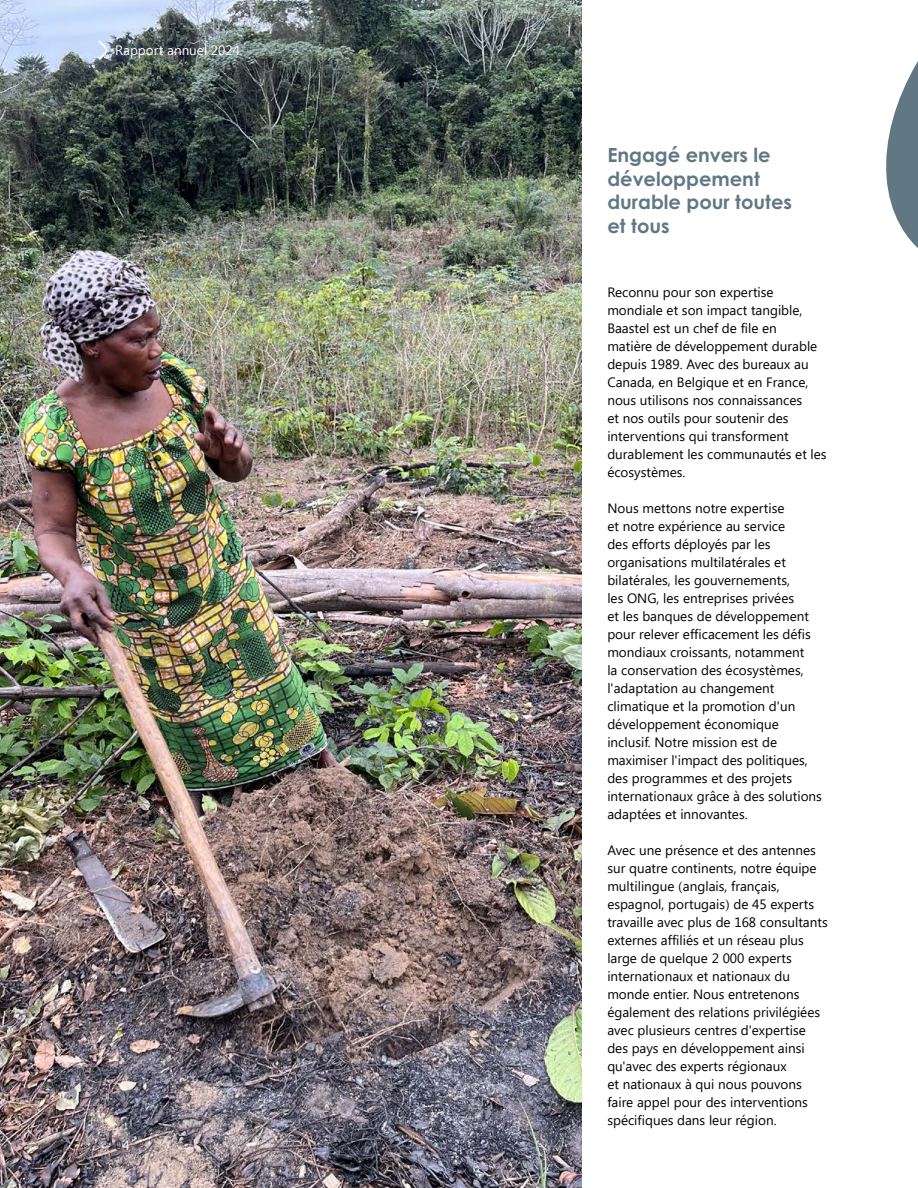
<style>
.page{position:relative;width:918px;height:1188px;background:#fff}
.page>*{position:absolute;margin:0;border:0;box-sizing:border-box;transform-origin:0 0}
.t1{font:700 19.5px/23.4px "Century Gothic Pro";color:#617884}
.t2{font:13.5px/18px "Segoe UI";color:#000}
.t3{font:13.5px "Segoe UI";color:#fff}
.t4{font:13.5px "Segoe UI";color:#262b38}
.s1{color:#fff}
.s2{font-family:"Minion Pro"}
</style>
<div class="page">
<svg style="left:886px;top:61px;width:32px;height:187px"></svg>
<img style="left:0;top:0;width:582px;height:1188px">
<svg style="left:98px;top:40px;width:10px;height:20px"></svg>
<p class="t3" style="left:115px;top:42px;width:127px">Rapport annuel 2024</p>
<p class="t4" style="left:115px;top:1137px;width:16px">0<span class="s1">4</span></p>
<h1 class="t1" style="left:607px;top:143px;width:186px">Engagé envers le développement durable pour toutes et tous</h1>
<p class="t2" style="left:607px;top:283px;width:221px">Reconnu pour son expertise mondiale et son impact tangible,<br>Baastel est un chef de file en<br>matière de développement durable depuis 1989. Avec des bureaux au<br>Canada, en Belgique et en France, nous utilisons nos connaissances<br>et nos outils pour soutenir des interventions qui transforment durablement les communautés et les écosystèmes.</p>
<p class="t2" style="left:607px;top:499px;width:216px">Nous mettons notre expertise<br>et notre expérience au service<br>des efforts déployés par les organisations multilatérales et bilatérales, les gouvernements,<br>les ONG, les entreprises privées<br>et les banques de développement pour relever efficacement les défis mondiaux croissants, notamment<br>la conservation des écosystèmes, l'adaptation au changement climatique et la promotion d'un développement économique inclusif. Notre mission est de maximiser l'impact des politiques, des programmes et des projets internationaux grâce à des solutions adaptées et innovantes.</p>
<p class="t2" style="left:607px;top:841px;width:222px">Avec une présence et des antennes sur quatre continents, notre équipe multilingue <span class="s2">(</span>anglais, français, espagnol, portugais<span class="s2">)</span> de 45 experts travaille avec plus de 168 consultants externes affiliés et un réseau plus large de quelque 2 000 experts internationaux et nationaux du monde entier. Nous entretenons également des relations privilégiées avec plusieurs centres d'expertise des pays en développement ainsi qu'avec des experts régionaux<br>et nationaux à qui nous pouvons faire appel pour des interventions spécifiques dans leur région.</p>
</div>
